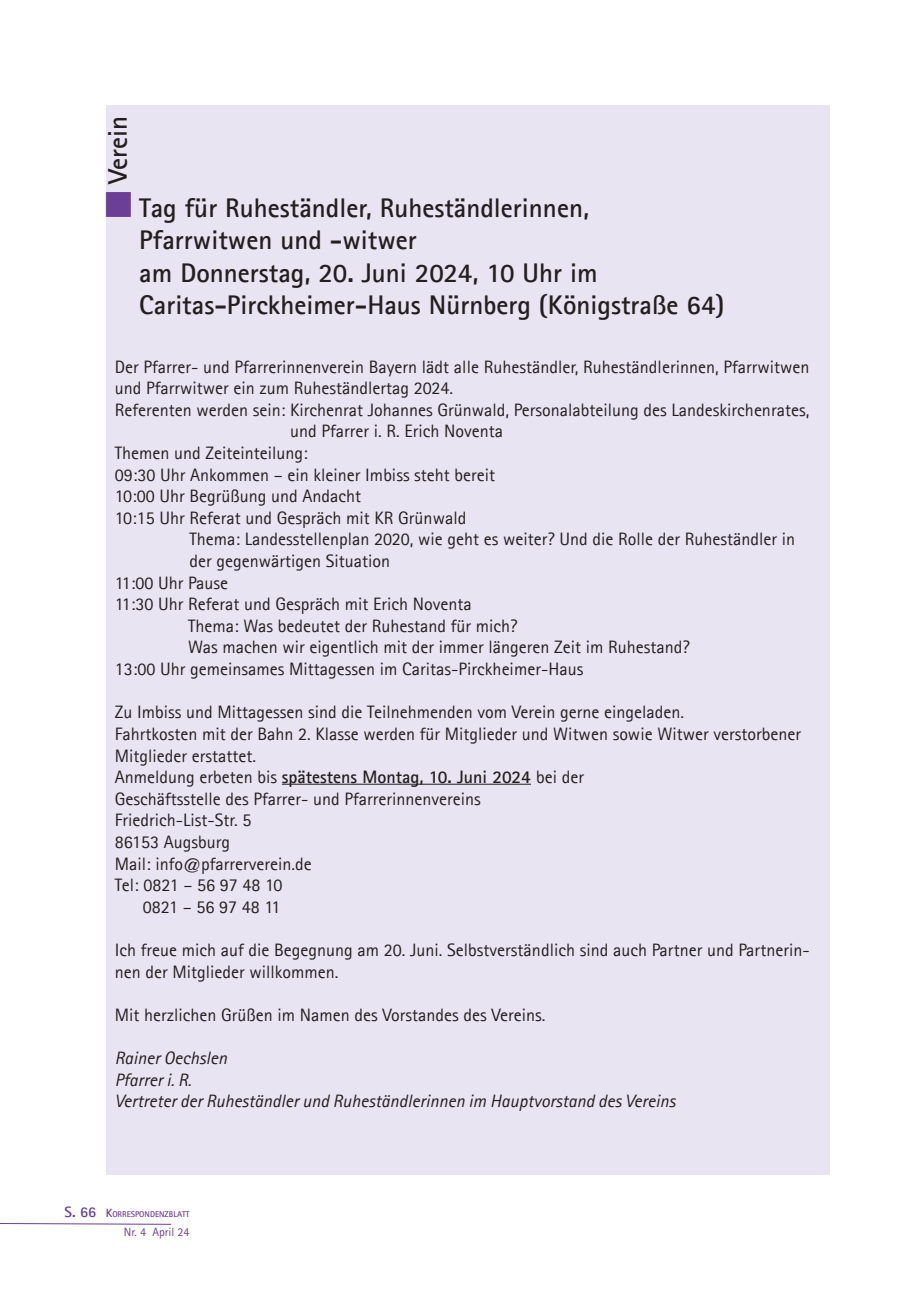
<style>
.page{position:relative;width:919px;height:1289px;background:#fff}
.page>*{position:absolute;margin:0;border:0;box-sizing:border-box;transform-origin:0 0}
.t1{font:700 27px/32.4px "Agfa Rotis Sans Serif";color:#231f20}
.t2{font:18px/21.6px "Agfa Rotis Sans Serif";color:#231f20}
.t3{font:italic 18px/21.6px "Agfa Rotis Sans Serif";color:#231f20}
.t4{font:700 18px "Agfa Rotis Sans Serif";color:#231f20}
.t5{font:12px "Agfa Rotis Sans Serif";color:#6b3e98}
.t6{font:700 8.4px "Agfa Rotis Sans Serif";color:#6b3e98}
.s1{color:#6b3e98}
.s2{font-weight:400}
.s3{font-size:15px}
.s4{font-size:12px}
</style>
<div class="page">
<svg style="left:0;top:1223px;width:171px;height:1px"></svg>
<div style="left:106px;top:105px;width:723px;height:1069px;background:#e9e4f1"></div>
<hr style="left:282px;top:784px;width:249px;height:1px;background:#231f20">
<h1 class="t1" style="left:101px;top:218px;width:103px;rotate:-90deg"><span class="s1">■</span> Verein</h1>
<h1 class="t1" style="left:139px;top:191px;width:586px">Tag für Ruheständler, Ruheständlerinnen, Pfarrwitwen und -witwer<br>am Donnerstag, 20. Juni 2024, 10 Uhr im Caritas-Pirckheimer-Haus Nürnberg (Königstraße 64)</h1>
<p class="t2" style="left:115px;top:355px;width:696px">Der Pfarrer- und Pfarrerinnenverein Bayern lädt alle Ruheständler, Ruheständlerinnen, Pfarrwitwen</p>
<p class="t2" style="left:115px;top:377px;width:340px">und Pfarrwitwer ein zum Ruheständlertag 2024.</p>
<p class="t2" style="left:115px;top:399px;width:696px">Referenten werden sein: Kirchenrat Johannes Grünwald, Personalabteilung des Landeskirchenrates,</p>
<p class="t2" style="left:290px;top:420px;width:214px">und Pfarrer i. R. Erich Noventa</p>
<p class="t2" style="left:115px;top:442px;width:194px">Themen und Zeiteinteilung:</p>
<p class="t2" style="left:115px;top:463px;width:382px">09:30 Uhr Ankommen – ein kleiner Imbiss steht bereit</p>
<p class="t2" style="left:115px;top:485px;width:248px">10:00 Uhr Begrüßung und Andacht</p>
<p class="t2" style="left:115px;top:507px;width:353px">10:15 Uhr Referat und Gespräch mit KR Grünwald</p>
<p class="t2" style="left:189px;top:528px;width:607px">Thema: Landesstellenplan 2020, wie geht es weiter? Und die Rolle der Ruheständler in</p>
<p class="t2" style="left:189px;top:550px;width:202px">der gegenwärtigen Situation</p>
<p class="t2" style="left:115px;top:571px;width:115px">11:00 Uhr Pause</p>
<p class="t2" style="left:115px;top:593px;width:358px">11:30 Uhr Referat und Gespräch mit Erich Noventa</p>
<p class="t2" style="left:188px;top:615px;width:331px">Thema: Was bedeutet der Ruhestand für mich?</p>
<p class="t2" style="left:188px;top:636px;width:503px">Was machen wir eigentlich mit der immer längeren Zeit im Ruhestand?</p>
<p class="t2" style="left:115px;top:658px;width:470px">13:00 Uhr gemeinsames Mittagessen im Caritas-Pirckheimer-Haus</p>
<p class="t2" style="left:115px;top:701px;width:571px">Zu Imbiss und Mittagessen sind die Teilnehmenden vom Verein gerne eingeladen.</p>
<p class="t2" style="left:115px;top:723px;width:687px">Fahrtkosten mit der Bahn 2. Klasse werden für Mitglieder und Witwen sowie Witwer verstorbener</p>
<p class="t2" style="left:115px;top:744px;width:143px">Mitglieder erstattet.</p>
<p class="t4" style="left:115px;top:765px;width:471px"><span class="s2">Anmeldung erbeten bis</span> spätestens Montag, 10. Juni 2024 <span class="s2">bei der</span></p>
<p class="t2" style="left:115px;top:787px;width:367px">Geschäftsstelle des Pfarrer- und Pfarrerinnenvereins</p>
<p class="t2" style="left:115px;top:809px;width:138px">Friedrich-List-Str. 5</p>
<p class="t2" style="left:115px;top:831px;width:117px">86153 Augsburg</p>
<p class="t2" style="left:115px;top:852px;width:198px">Mail: info@pfarrerverein.de</p>
<p class="t2" style="left:115px;top:874px;width:169px">Tel: 0821 – 56 97 48 10</p>
<p class="t2" style="left:143px;top:895px;width:139px">0821 – 56 97 48 11</p>
<p class="t2" style="left:115px;top:939px;width:696px">Ich freue mich auf die Begegnung am 20. Juni. Selbstverständlich sind auch Partner und Partnerin&shy;nen der Mitglieder willkommen.</p>
<p class="t2" style="left:115px;top:1003px;width:432px">Mit herzlichen Grüßen im Namen des Vorstandes des Vereins.</p>
<p class="t3" style="left:115px;top:1047px;width:562px">Rainer Oechslen<br>Pfarrer i. R.<br>Vertreter der Ruheständler und Ruheständlerinnen im Hauptvorstand des Vereins</p>
<p class="t6" style="left:65px;top:1208px;width:126px"><span class="s3">S. 66</span> <span class="s4">K</span>ORRESPONDENZBLATT</p>
<p class="t5" style="left:124px;top:1224px;width:67px">Nr. 4 April 24</p>
</div>
